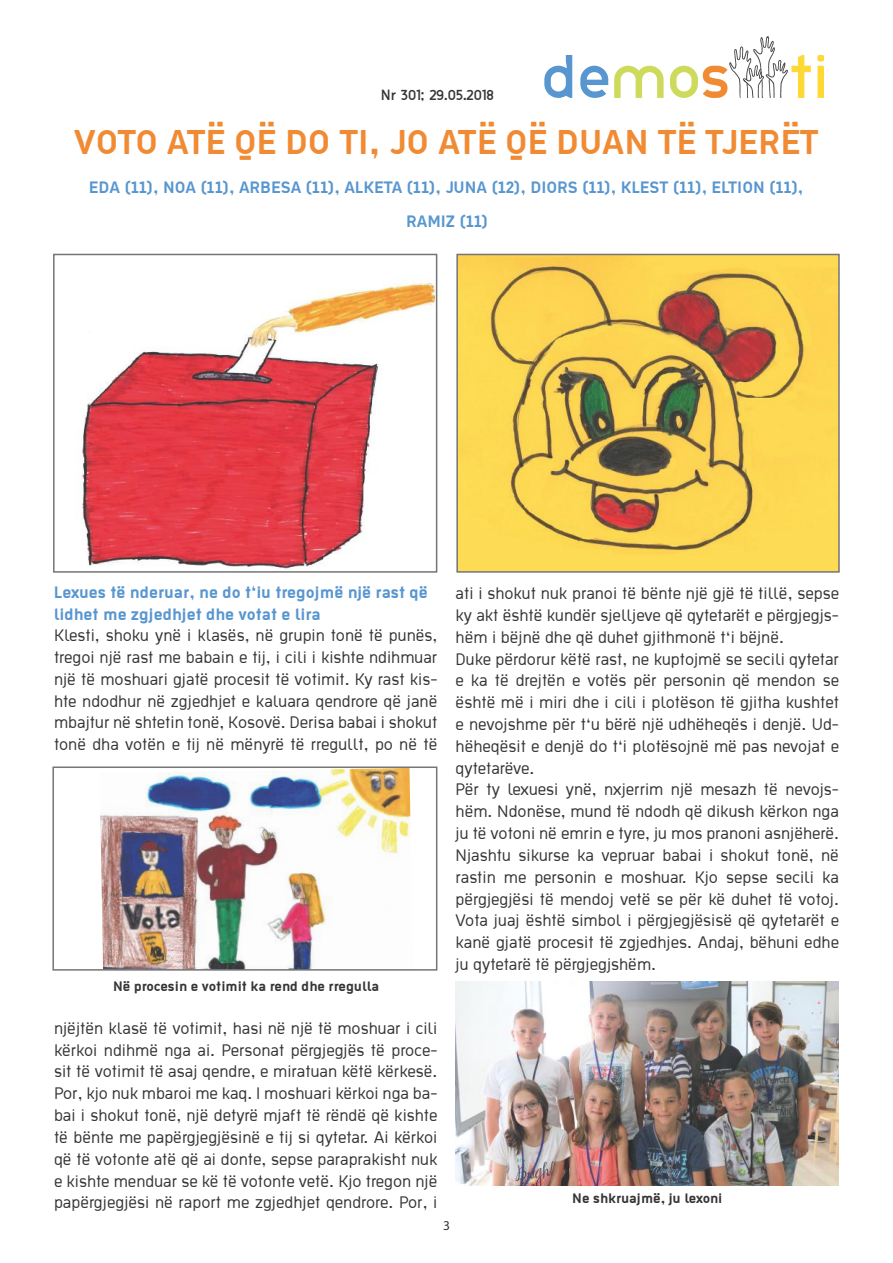
<style>
.page{position:relative;width:893px;height:1263px;background:#fff}
.page>*{position:absolute;margin:0;border:0;box-sizing:border-box;transform-origin:0 0}
.t1{font:700 37.5px "Ekstropia";color:#f08b34}
.t2{font:18.15px/21.8px "Ekstropia";color:#363435;text-align:justify}
.t3{font:700 18px/21.6px "Ekstropia";color:#5896d0}
.t4{font:700 15px "Ekstropia";color:#363435}
.t5{font:13.5px "Thelbi Kujtesa";color:#363435}
.t6{font:13.5px "Myriad Pro";color:#363435}
</style>
<div class="page">
<svg style="left:544px;top:55px;width:28px;height:43px"></svg>
<svg style="left:580px;top:66px;width:28px;height:32px"></svg>
<svg style="left:614px;top:66px;width:50px;height:32px"></svg>
<svg style="left:817px;top:55px;width:7px;height:43px"></svg>
<svg style="left:670px;top:36px;width:141px;height:62px"></svg>
<img style="left:82px;top:283px;width:352px;height:286px">
<div style="left:53px;top:254px;width:384px;height:319px;border:2px solid #737577"></div>
<img style="left:456px;top:981px;width:382px;height:205px">
<img style="left:100px;top:769px;width:311px;height:199px">
<div style="left:52px;top:766px;width:385px;height:205px;border:2px solid #737577"></div>
<img style="left:459px;top:257px;width:378px;height:313px">
<div style="left:456px;top:254px;width:384px;height:319px;border:2px solid #737577"></div>
<p class="t5" style="left:381px;top:85px;width:115px">Nr 301; 29.05.2018</p>
<h1 class="t1" style="left:74px;top:120px;width:746px">VOTO ATË QË DO TI, JO ATË QË DUAN TË TJERËT</h1>
<p class="t3" style="left:89px;top:176px;width:716px">EDA (11), NOA (11), ARBESA (11), ALKETA (11), JUNA (12), DIORS (11), KLEST (11), ELTION (11),</p>
<p class="t3" style="left:406px;top:210px;width:84px">RAMIZ (11)</p>
<p class="t3" style="left:54px;top:581px;width:375px">Lexues të nderuar, ne do t‘iu tregojmë një rast që lidhet me zgjedhjet dhe votat e lira</p>
<p class="t2" style="left:54px;top:624px;width:385px">Klesti, shoku ynë i klasës, në grupin tonë të punës, tregoi një rast me babain e tij, i cili i kishte ndihmuar një të moshuari gjatë procesit të votimit. Ky rast kis&shy;hte ndodhur në zgjedhjet e kaluara qendrore që janë mbajtur në shtetin tonë, Kosovë. Derisa babai i shokut tonë dha votën e tij në mënyrë të rregullt, po në të</p>
<p class="t4" style="left:113px;top:977px;width:267px">Në procesin e votimit ka rend dhe rregulla</p>
<p class="t2" style="left:54px;top:1016px;width:385px">njëjtën klasë të votimit, hasi në një të moshuar i cili kërkoi ndihmë nga ai. Personat përgjegjës të proce&shy;sit të votimit të asaj qendre, e miratuan këtë kërkesë.<br>Por, kjo nuk mbaroi me kaq. I moshuari kërkoi nga ba&shy;bai i shokut tonë, një detyrë mjaft të rëndë që kishte të bënte me papërgjegjësinë e tij si qytetar. Ai kërkoi që të votonte atë që ai donte, sepse paraprakisht nuk e kishte menduar se kë të votonte vetë. Kjo tregon një papërgjegjësi në raport me zgjedhjet qendrore. Por, i</p>
<p class="t2" style="left:456px;top:582px;width:385px;text-align:left">ati i shokut nuk pranoi të bënte një gjë të tillë, sepse ky akt është kundër sjelljeve që qytetarët e përgjegjs&shy;hëm i bëjnë dhe që duhet gjithmonë t‘i bëjnë.<br>Duke përdorur këtë rast, ne kuptojmë se secili qytetar e ka të drejtën e votës për personin që mendon se është më i miri dhe i cili i plotëson të gjitha kushtet e nevojshme për t‘u bërë një udhëheqës i denjë. Ud&shy;hëheqësit e denjë do t‘i plotësojnë më pas nevojat e qytetarëve.<br>Për ty lexuesi ynë, nxjerrim një mesazh të nevojs&shy;hëm. Ndonëse, mund të ndodh që dikush kërkon nga ju të votoni në emrin e tyre, ju mos pranoni asnjëherë.<br>Njashtu sikurse ka vepruar babai i shokut tonë, në rastin me personin e moshuar. Kjo sepse secili ka përgjegjësi të mendoj vetë se për kë duhet të votoj.<br>Vota juaj është simbol i përgjegjësisë që qytetarët e kanë gjatë procesit të zgjedhjes. Andaj, bëhuni edhe ju qytetarë të përgjegjshëm.</p>
<p class="t4" style="left:572px;top:1189px;width:152px">Ne shkruajmë, ju lexoni</p>
<p class="t6" style="left:443px;top:1217px;width:8px">3</p>
</div>
